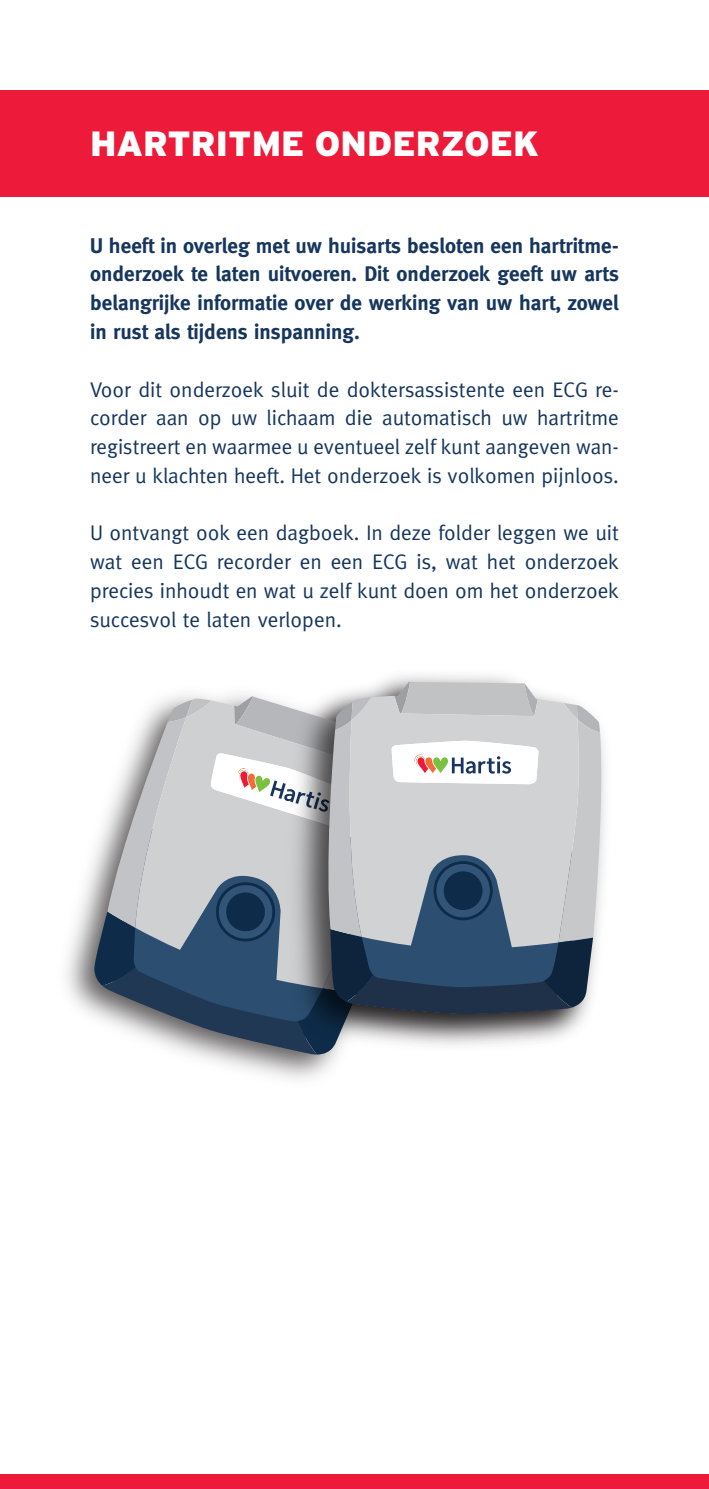
<style>
.page{position:relative;width:709px;height:1489px;background:#fff}
.page>*{position:absolute;margin:0;border:0;box-sizing:border-box;transform-origin:0 0}
.t1{font:900 35px "Interstate";color:#fff}
.t2{font:21.25px/28.8px "Meta";color:#16365d;text-align:justify}
.t3{font:700 21.25px/28.8px "Meta";color:#16365d;text-align:justify}
</style>
<div class="page">
<div style="left:0;top:90px;width:709px;height:106px;background:#ed1a3a"></div>
<img style="left:280px;top:672px;width:329px;height:387px">
<svg style="left:94px;top:682px;width:511px;height:372px"></svg>
<div style="left:0;top:1474px;width:709px;height:14px;background:#ed1a3a"></div>
<h1 class="t1" style="left:90px;top:124px;width:450px">HARTRITME ONDERZOEK</h1>
<p class="t3" style="left:90px;top:231px;width:530px">U heeft in overleg met uw huisarts besloten een hartritme&shy;onderzoek te laten uitvoeren. Dit onderzoek geeft uw arts belangrijke informatie over de werking van uw hart, zowel in rust als tijdens inspanning.</p>
<p class="t2" style="left:90px;top:374px;width:530px">Voor dit onderzoek sluit de doktersassistente een ECG re&shy;corder aan op uw lichaam die automatisch uw hartritme registreert en waarmee u eventueel zelf kunt aangeven wan&shy;neer u klachten heeft. Het onderzoek is volkomen pijnloos.</p>
<p class="t2" style="left:90px;top:518px;width:530px">U ontvangt ook een dagboek. In deze folder leggen we uit wat een ECG recorder en een ECG is, wat het onderzoek precies inhoudt en wat u zelf kunt doen om het onderzoek succesvol te laten verlopen.</p>
</div>
